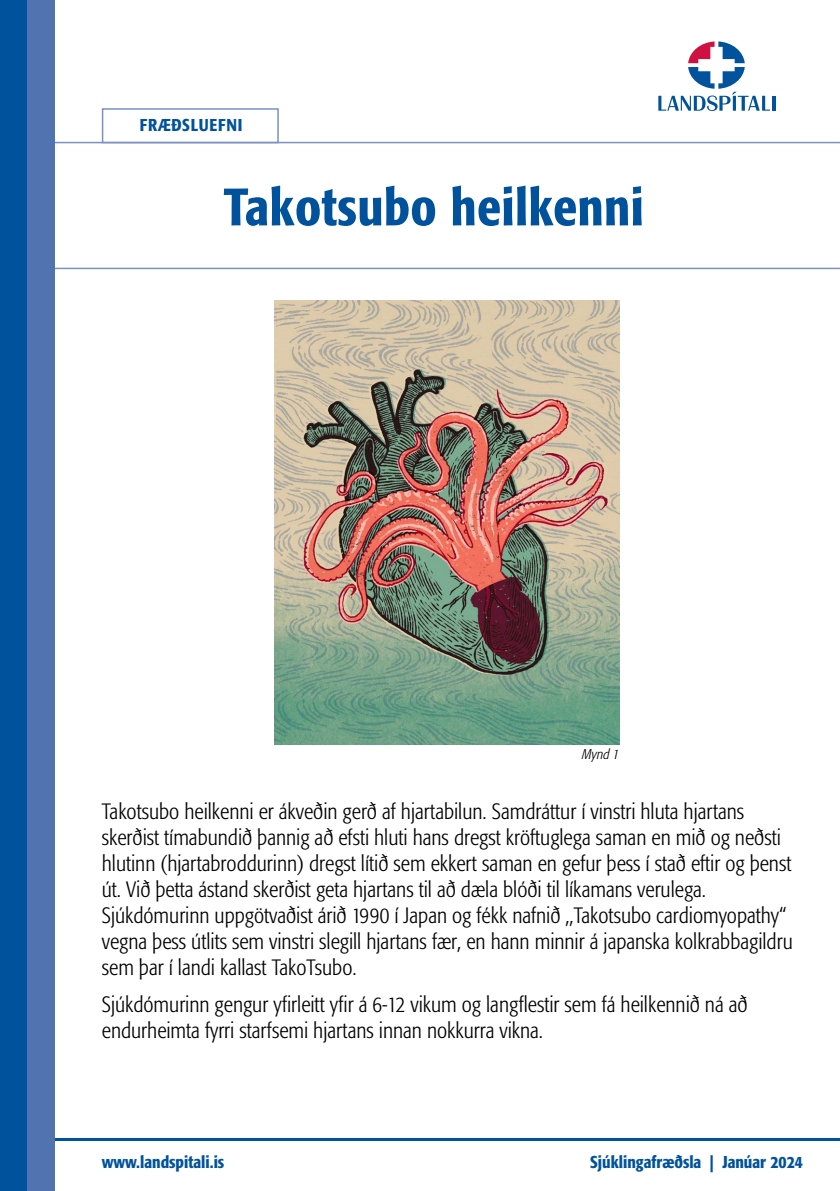
<style>
.page{position:relative;width:840px;height:1191px;background:#fff}
.page>*{position:absolute;margin:0;border:0;box-sizing:border-box;transform-origin:0 0}
.t1{font:500 condensed 52px "Formata";letter-spacing:.01em;color:#00529c}
.t2{font:300 condensed 22px/26px "Formata";color:#000}
.t3{font:500 condensed 17px "Formata";color:#00529c}
.t4{font:500 condensed 17px "Formata";letter-spacing:.05em;color:#00529c}
.t5{font:italic 300 condensed 14px "Formata";color:#000}
</style>
<div class="page">
<hr style="left:52px;top:1138px;width:787px;height:2px;background:#00529c">
<img style="left:275px;top:300px;width:344px;height:444px">
<hr style="left:0;top:142px;width:839px;height:1px;background:#7b91c3">
<hr style="left:0;top:268px;width:839px;height:1px;background:#7b91c3">
<div style="left:0;top:0;width:27px;height:1191px;background:#00529c"></div>
<div style="left:27px;top:0;width:27px;height:1191px;background:#5174b1"></div>
<div style="left:102px;top:108px;width:176px;height:35px;border:2px solid #7b91c3"></div>
<hr style="left:771px;top:96px;width:3px;height:15px;background:#00529c">
<svg style="left:658px;top:41px;width:111px;height:70px"></svg>
<p class="t4" style="left:140px;top:115px;width:104px">FRÆÐSLUEFNI</p>
<h1 class="t1" style="left:223px;top:175px;width:421px">Takotsubo heilkenni</h1>
<p class="t5" style="left:582px;top:745px;width:39px">Mynd 1</p>
<p class="t2" style="left:102px;top:798px;width:692px">Takotsubo heilkenni er ákveðin gerð af hjartabilun. Samdráttur í vinstri hluta hjartans skerðist tímabundið þannig að efsti hluti hans dregst kröftuglega saman en mið og neðsti hlutinn (hjartabroddurinn) dregst lítið sem ekkert saman en gefur þess í stað eftir og þenst út. Við þetta ástand skerðist geta hjartans til að dæla blóði til líkamans verulega.<br>Sjúkdómurinn uppgötvaðist árið 1990 í Japan og fékk nafnið ,,Takotsubo cardiomyopathy“ vegna þess útlits sem vinstri slegill hjartans fær, en hann minnir á japanska kolkrabbagildru sem þar í landi kallast TakoTsubo.</p>
<p class="t2" style="left:102px;top:991px;width:647px">Sjúkdómurinn gengur yfirleitt yfir á 6-12 vikum og langflestir sem fá heilkennið ná að endurheimta fyrri starfsemi hjartans innan nokkurra vikna.</p>
<p class="t3" style="left:102px;top:1151px;width:124px">www.landspitali.is</p>
<p class="t3" style="left:589px;top:1151px;width:214px">Sjúklingafræðsla | Janúar 2024</p>
</div>
